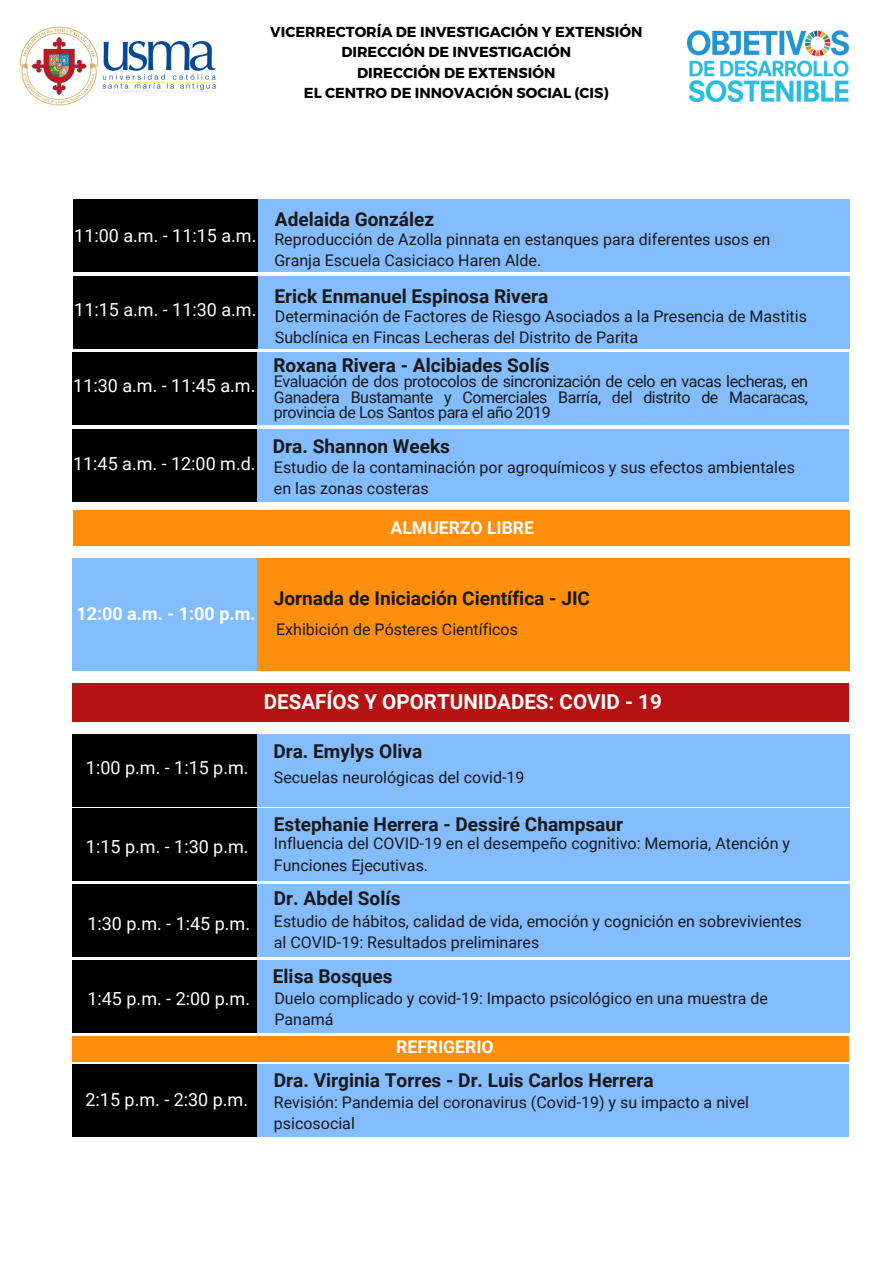
<style>
.page{position:relative;width:893px;height:1264px;background:#fff}
.page>*{position:absolute;margin:0;border:0;box-sizing:border-box;transform-origin:0 0}
.t1{font:700 20.55px "Roboto";color:#fff}
.t2{font:700 19.05px "Roboto";color:#191919}
.t3{font:18px "Roboto";color:#fff}
.t4{font:700 18px "Roboto";color:#fff}
.t5{font:700 17.55px "Roboto";color:#fff}
.t6{font:16.05px/21.3px "Roboto";color:#191919}
.t7{font:700 14.4px "Montserrat";color:#000}
</style>
<div class="page">
<div style="left:73px;top:510px;width:776px;height:36px;background:#ff8e0a"></div>
<div style="left:248px;top:199px;width:601px;height:72px;background:#83bcff"></div>
<div style="left:248px;top:276px;width:601px;height:72px;background:#83bcff"></div>
<div style="left:73px;top:199px;width:185px;height:72px;background:#000"></div>
<div style="left:73px;top:276px;width:185px;height:72px;background:#000"></div>
<div style="left:247px;top:352px;width:601px;height:72px;background:#83bcff"></div>
<div style="left:72px;top:352px;width:185px;height:72px;background:#000"></div>
<div style="left:248px;top:734px;width:601px;height:72px;background:#83bcff"></div>
<div style="left:248px;top:808px;width:601px;height:73px;background:#83bcff"></div>
<div style="left:73px;top:734px;width:184px;height:72px;background:#000"></div>
<div style="left:73px;top:808px;width:184px;height:73px;background:#000"></div>
<div style="left:248px;top:884px;width:601px;height:72px;background:#83bcff"></div>
<div style="left:73px;top:884px;width:184px;height:72px;background:#000"></div>
<div style="left:248px;top:960px;width:601px;height:72px;background:#83bcff"></div>
<div style="left:73px;top:960px;width:184px;height:72px;background:#000"></div>
<div style="left:247px;top:429px;width:601px;height:72px;background:#83bcff"></div>
<div style="left:72px;top:429px;width:185px;height:72px;background:#000"></div>
<div style="left:72px;top:1035px;width:776px;height:26px;background:#ff8e0a"></div>
<div style="left:247px;top:1064px;width:601px;height:72px;background:#83bcff"></div>
<div style="left:72px;top:1064px;width:185px;height:72px;background:#000"></div>
<div style="left:72px;top:683px;width:776px;height:39px;background:#b61212"></div>
<div style="left:73px;top:558px;width:776px;height:112px;background:#ff8e0a"></div>
<div style="left:73px;top:558px;width:184px;height:112px;background:#83bcff"></div>
<img style="left:687px;top:30px;width:161px;height:71px">
<img style="left:19px;top:26px;width:198px;height:80px">
<p class="t7" style="left:270px;top:23px;width:373px">VICERRECTORÍA DE INVESTIGACIÓN Y EXTENSIÓN</p>
<p class="t7" style="left:341px;top:43px;width:231px">DIRECCIÓN DE INVESTIGACIÓN</p>
<p class="t7" style="left:357px;top:63px;width:200px">DIRECCIÓN DE EXTENSIÓN</p>
<p class="t7" style="left:304px;top:83px;width:306px">EL CENTRO DE INNOVACIÓN SOCIAL (CIS)</p>
<p class="t3" style="left:74px;top:225px;width:184px">11:00 a.m. - 11:15 a.m.</p>
<p class="t3" style="left:74px;top:299px;width:184px">11:15 a.m. - 11:30 a.m.</p>
<p class="t3" style="left:82px;top:300px;width:174px">9:30 a.m. - 10:00 a.m.</p>
<p class="t3" style="left:73px;top:375px;width:184px">11:30 a.m. - 11:45 a.m.</p>
<p class="t3" style="left:81px;top:376px;width:174px">9:30 a.m. - 10:00 a.m.</p>
<p class="t3" style="left:73px;top:453px;width:184px">11:45 a.m. - 12:00 m.d.</p>
<p class="t3" style="left:81px;top:461px;width:174px">9:30 a.m. - 10:00 a.m.</p>
<p class="t2" style="left:275px;top:209px;width:161px">Adelaida González</p>
<p class="t6" style="left:274px;top:229px;width:497px">Reproducción de Azolla pinnata en estanques para diferentes usos en<br>Granja Escuela Casiciaco Haren Alde.</p>
<p class="t6" style="left:275px;top:306px;width:533px">Determinación de Factores de Riesgo Asociados a la Presencia de Mastitis<br>Subclínica en Fincas Lecheras del Distrito de Parita</p>
<p class="t2" style="left:274px;top:285px;width:275px">Erick Enmanuel Espinosa Rivera</p>
<p class="t2" style="left:273px;top:354px;width:278px">Roxana Rivera - Alcibiades Solís</p>
<p class="t6" style="left:274px;top:373px;width:535px;line-height:15.8px;text-align:justify">Evaluación de dos protocolos de sincronización de celo en vacas lecheras, en Ganadera Bustamante y Comerciales Barría, del distrito de Macaracas, provincia de Los Santos para el año 2019</p>
<p class="t2" style="left:273px;top:435px;width:179px">Dra. Shannon Weeks</p>
<p class="t6" style="left:274px;top:456px;width:522px">Estudio de la contaminación por agroquímicos y sus efectos ambientales en las zonas costeras</p>
<p class="t5" style="left:390px;top:517px;width:145px">ALMUERZO LIBRE</p>
<p class="t4" style="left:76px;top:603px;width:180px">12:00 a.m. - 1:00 p.m.</p>
<p class="t2" style="left:274px;top:587px;width:317px">Jornada de Iniciación Científica - JIC</p>
<p class="t6" style="left:276px;top:619px;width:243px">Exhibición de Pósteres Científicos</p>
<p class="t3" style="left:86px;top:757px;width:164px">1:00 p.m. - 1:15 p.m.</p>
<p class="t3" style="left:86px;top:835px;width:164px">1:15 p.m. - 1:30 p.m.</p>
<p class="t3" style="left:87px;top:913px;width:164px">1:30 p.m. - 1:45 p.m.</p>
<p class="t3" style="left:87px;top:988px;width:164px">1:45 p.m. - 2:00 p.m.</p>
<p class="t1" style="left:264px;top:689px;width:399px">DESAFÍOS Y OPORTUNIDADES: COVID - 19</p>
<p class="t2" style="left:273px;top:740px;width:150px">Dra. Emylys Oliva</p>
<p class="t6" style="left:274px;top:766px;width:252px">Secuelas neurológicas del covid-19</p>
<p class="t2" style="left:274px;top:812px;width:350px">Estephanie Herrera - Dessiré Champsaur</p>
<p class="t6" style="left:274px;top:833px;width:517px">Influencia del COVID-19 en el desempeño cognitivo: Memoria, Atención y<br>Funciones Ejecutivas.</p>
<p class="t2" style="left:274px;top:887px;width:128px">Dr. Abdel Solís</p>
<p class="t6" style="left:274px;top:910px;width:529px">Estudio de hábitos, calidad de vida, emoción y cognición en sobrevivientes al COVID-19: Resultados preliminares</p>
<p class="t2" style="left:273px;top:965px;width:121px">Elisa Bosques</p>
<p class="t6" style="left:274px;top:987px;width:495px">Duelo complicado y covid-19: Impacto psicológico en una muestra de<br>Panamá</p>
<p class="t5" style="left:396px;top:1036px;width:99px">REFRIGERIO</p>
<p class="t2" style="left:274px;top:1069px;width:381px">Dra. Virginia Torres - Dr. Luis Carlos Herrera</p>
<p class="t3" style="left:85px;top:1089px;width:164px">2:15 p.m. - 2:30 p.m.</p>
<p class="t6" style="left:274px;top:1091px;width:476px">Revisión: Pandemia del coronavirus (Covid-19) y su impacto a nivel psicosocial</p>
</div>
